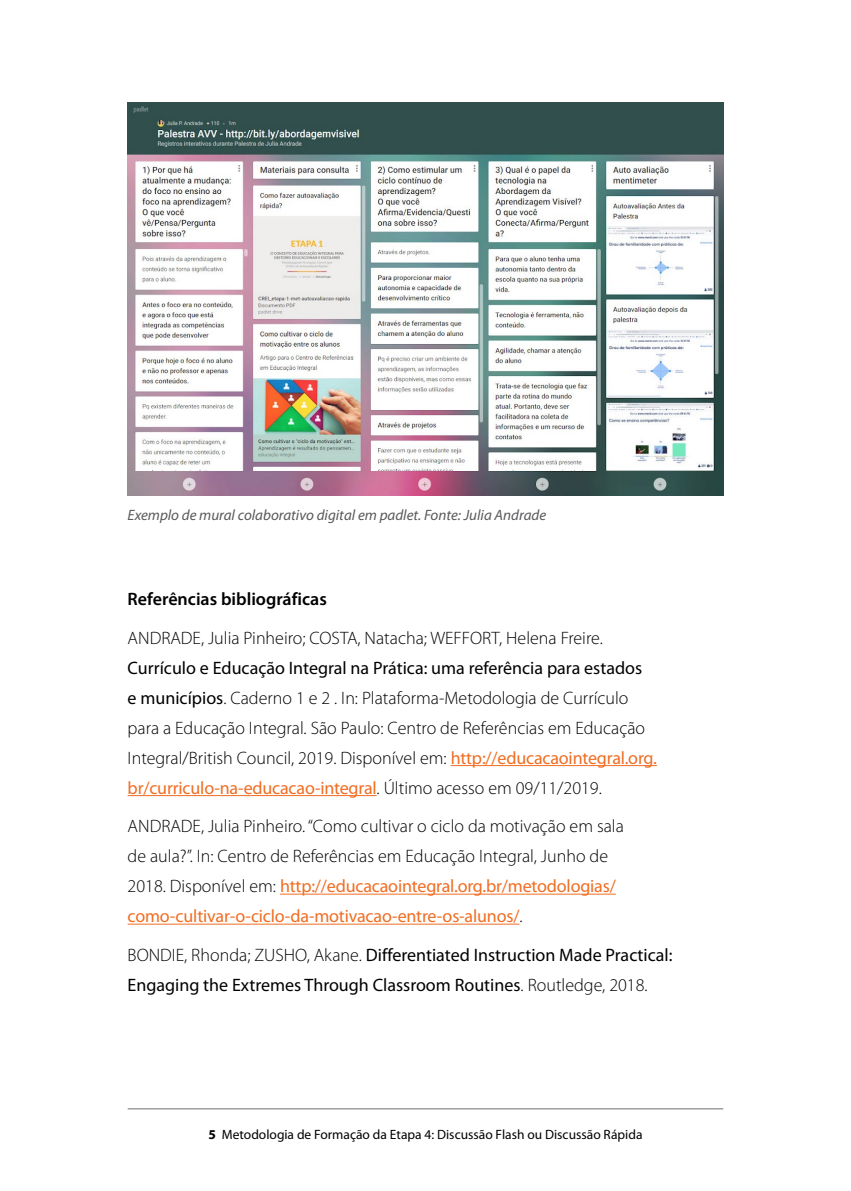
<style>
.page{position:relative;width:851px;height:1191px;background:#fff}
.page>*{position:absolute;margin:0;border:0;box-sizing:border-box;transform-origin:0 0}
.t1{font:300 18px/30px "Myriad Pro";color:#000}
.t2{font:18px/30px "Myriad Pro";color:#000}
.t3{font:600 18px "Myriad Pro";color:#000}
.t4{font:italic 15px "Myriad Pro";color:#58595b}
.t5{font:13.5px "Myriad Pro";color:#000}
.s1{font-weight:400}
.s2{font-weight:400;color:#f06d22}
.s3{font-weight:300}
.s4{font-weight:700}
</style>
<div class="page">
<hr style="left:128px;top:1108px;width:594px;height:1px;background:#6d6e71">
<hr style="left:450px;top:765px;width:206px;height:1px;background:#f06d22">
<hr style="left:128px;top:795px;width:248px;height:1px;background:#f06d22">
<hr style="left:280px;top:893px;width:335px;height:1px;background:#f06d22">
<hr style="left:128px;top:923px;width:391px;height:1px;background:#f06d22">
<img style="left:127px;top:102px;width:596px;height:394px">
<p class="t4" style="left:128px;top:505px;width:420px">Exemplo de mural colaborativo digital em padlet. Fonte: Julia Andrade</p>
<p class="t3" style="left:128px;top:588px;width:201px">Referências bibliográficas</p>
<p class="t1" style="left:128px;top:622px;width:476px">ANDRADE, Julia Pinheiro; COSTA, Natacha; WEFFORT, Helena Freire.</p>
<p class="t1" style="left:128px;top:652px;width:530px"><span class="s1">Currículo e Educação Integral na Prática: uma referência para estados<br>e municípios</span>. Caderno 1 e 2 . In: Plataforma-Metodologia de Currículo para a Educação Integral. São Paulo: Centro de Referências em Educação Integral/British Council, 2019. Disponível em: <span class="s2">http://educacaointegral.org. br/curriculo-na-educacao-integral</span>. Último acesso em 09/11/2019.</p>
<p class="t1" style="left:128px;top:811px;width:497px">ANDRADE, Julia Pinheiro. “Como cultivar o ciclo da motivação em sala de aula?”. In: Centro de Referências em Educação Integral, Junho de 2018. Disponível em: <span class="s2">http://educacaointegral.org.br/metodologias/ como-cultivar-o-ciclo-da-motivacao-entre-os-alunos/</span>.</p>
<p class="t2" style="left:128px;top:939px;width:546px"><span class="s3">BONDIE, Rhonda; ZUSHO, Akane.</span> Differentiated Instruction Made Practical:<br>Engaging the Extremes Through Classroom Routines<span class="s3">. Routledge, 2018.</span></p>
<p class="t5" style="left:208px;top:1125px;width:435px"><span class="s4">5</span> Metodologia de Formação da Etapa 4: Discussão Flash ou Discussão Rápida</p>
</div>
